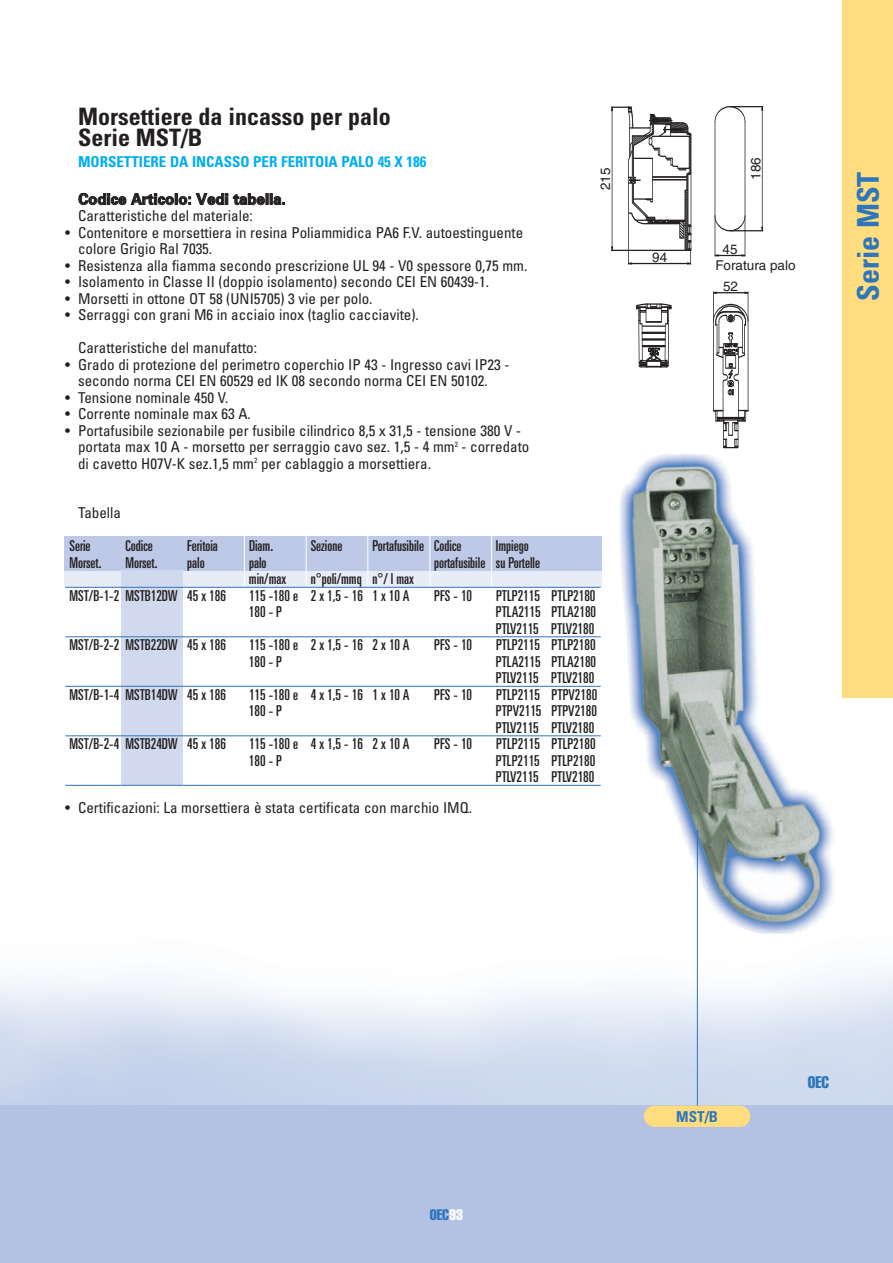
<style>
.page{position:relative;width:893px;height:1263px;background:#fff}
.page>*{position:absolute;margin:0;border:0;box-sizing:border-box;transform-origin:0 0}
.t1{font:700 condensed 30px "Univers";color:#2e76bc}
.t2{font:700 condensed 24px/21px "Univers";color:#231f20}
.t3{font:extra-condensed 16.5px "Helvetica";color:#2e76bc}
.t4{font:condensed 15px/16.5px "Univers";color:#231f20}
.t5{font:ultra-condensed 15px/16.5px "Univers";color:#231f20}
.t6{font:700 condensed 15px "Univers";color:#00aeef}
.t7{font:700 15px "Univers";color:#231f20}
.t8{font:extra-condensed 15px "Helvetica";color:#2e76bc}
.t9{font:700 condensed 15px "Univers";color:#2e76bc}
.t10{font:13.5px/16.6px "Helvetica";color:#231f20}
.s1{color:#fff}
</style>
<div class="page">
<hr style="left:713px;top:322px;width:1px;height:88px;background:#231f20">
<hr style="left:723px;top:382px;width:1px;height:35px;background:#231f20">
<hr style="left:738px;top:382px;width:1px;height:35px;background:#231f20">
<hr style="left:748px;top:322px;width:1px;height:88px;background:#231f20">
<svg style="left:713px;top:410px;width:36px;height:39px"></svg>
<svg style="left:713px;top:292px;width:36px;height:103px"></svg>
<svg style="left:611px;top:106px;width:81px;height:158px"></svg>
<svg style="left:636px;top:303px;width:36px;height:65px"></svg>
<hr style="left:715px;top:122px;width:1px;height:94px;background:#231f20">
<hr style="left:745px;top:122px;width:1px;height:94px;background:#231f20">
<svg style="left:714px;top:107px;width:32px;height:16px"></svg>
<svg style="left:714px;top:215px;width:32px;height:17px"></svg>
<hr style="left:730px;top:106px;width:33px;height:1px;background:#231f20">
<hr style="left:730px;top:230px;width:33px;height:1px;background:#231f20">
<hr style="left:762px;top:110px;width:1px;height:117px;background:#231f20">
<hr style="left:715px;top:216px;width:1px;height:40px;background:#231f20">
<hr style="left:745px;top:216px;width:1px;height:40px;background:#231f20">
<svg style="left:716px;top:255px;width:29px;height:1px"></svg>
<img style="left:620px;top:454px;width:215px;height:480px">
<div style="left:842px;top:0;width:51px;height:697px;background:#ffdc7e"></div>
<div style="left:0;top:1106px;width:893px;height:157px;background:#b3c1e2"></div>
<hr style="left:697px;top:829px;width:1px;height:278px;background:#2e76bc">
<div style="left:64px;top:569px;width:537px;height:18px;background:#e8ecf6"></div>
<div style="left:64px;top:536px;width:537px;height:34px;background:#bdc9e6"></div>
<hr style="left:244px;top:535px;width:1px;height:53px;background:#fff">
<hr style="left:306px;top:534px;width:1px;height:54px;background:#fff">
<hr style="left:367px;top:534px;width:1px;height:54px;background:#fff">
<hr style="left:429px;top:531px;width:1px;height:57px;background:#fff">
<hr style="left:491px;top:533px;width:1px;height:56px;background:#fff">
<div style="left:121px;top:570px;width:62px;height:214px;background:#d1d9ee"></div>
<div style="left:644px;top:1106px;width:106px;height:21px;background:#ffdc7e;border-radius:11px"></div>
<hr style="left:65px;top:587px;width:536px;height:1px;background:#2e76bc">
<hr style="left:65px;top:636px;width:536px;height:1px;background:#2e76bc">
<hr style="left:65px;top:686px;width:536px;height:1px;background:#2e76bc">
<hr style="left:65px;top:735px;width:536px;height:1px;background:#2e76bc">
<hr style="left:65px;top:785px;width:536px;height:1px;background:#2e76bc">
<h2 class="t2" style="left:78px;top:108px;width:314px">Morsettiere da incasso per palo<br>Serie MST/B</h2>
<p class="t6" style="left:78px;top:156px;width:350px">MORSETTIERE DA INCASSO PER FERITOIA PALO 45 X 186</p>
<p class="t7" style="left:78px;top:194px;width:209px">Codice Articolo: Vedi tabella.</p>
<p class="t4" style="left:78px;top:209px;width:176px">Caratteristiche del materiale:</p>
<p class="t4" style="left:78px;top:225px;width:447px;text-indent:-13px">• Contenitore e morsettiera in resina Poliammidica PA6 F.V. autoestinguente colore Grigio Ral 7035.</p>
<p class="t4" style="left:65px;top:258px;width:464px">• Resistenza alla fiamma secondo prescrizione UL 94 - V0 spessore 0,75 mm.</p>
<p class="t4" style="left:65px;top:275px;width:425px">• Isolamento in Classe II (doppio isolamento) secondo CEI EN 60439-1.</p>
<p class="t4" style="left:65px;top:291px;width:309px">• Morsetti in ottone OT 58 (UNI5705) 3 vie per polo.</p>
<p class="t4" style="left:65px;top:308px;width:355px">• Serraggi con grani M6 in acciaio inox (taglio cacciavite).</p>
<p class="t4" style="left:78px;top:341px;width:180px">Caratteristiche del manufatto:</p>
<p class="t4" style="left:65px;top:357px;width:446px;text-align:center">• Grado di protezione del perimetro coperchio IP 43 - Ingresso cavi IP23 - secondo norma CEI EN 60529 ed IK 08 secondo norma CEI EN 50102.</p>
<p class="t4" style="left:65px;top:390px;width:165px">• Tensione nominale 450 V.</p>
<p class="t4" style="left:65px;top:407px;width:187px">• Corrente nominale max 63 A.</p>
<p class="t4" style="left:78px;top:423px;width:453px;text-indent:-13px">• Portafusibile sezionabile per fusibile cilindrico 8,5 x 31,5 - tensione 380 V - portata max 10 A - morsetto per serraggio cavo sez. 1,5 - 4 mm<sup>2</sup> - corredato di cavetto H07V-K sez.1,5 mm<sup>2</sup> per cablaggio a morsettiera.</p>
<p class="t4" style="left:78px;top:506px;width:44px">Tabella</p>
<p class="t5" style="left:70px;top:539px;width:23px">Serie</p>
<p class="t5" style="left:126px;top:539px;width:29px">Codice</p>
<p class="t5" style="left:187px;top:539px;width:32px">Feritoia</p>
<p class="t5" style="left:249px;top:539px;width:26px">Diam.</p>
<p class="t5" style="left:311px;top:539px;width:33px">Sezione</p>
<p class="t5" style="left:372px;top:539px;width:90px">Portafusibile Codice</p>
<p class="t5" style="left:496px;top:539px;width:34px">Impiego</p>
<p class="t5" style="left:70px;top:555px;width:33px">Morset.</p>
<p class="t5" style="left:126px;top:555px;width:33px">Morset.</p>
<p class="t5" style="left:187px;top:555px;width:19px">palo</p>
<p class="t5" style="left:249px;top:555px;width:19px">palo</p>
<p class="t5" style="left:434px;top:555px;width:107px">portafusibile su Portelle</p>
<p class="t5" style="left:249px;top:572px;width:39px">min/max</p>
<p class="t5" style="left:311px;top:572px;width:105px">n°poli/mmq n°/ l max</p>
<p class="t5" style="left:70px;top:588px;width:158px">MST/B-1-2 MSTB12DW 45 x 186</p>
<p class="t5" style="left:249px;top:588px;width:162px">115 -180 e 2 x 1,5 - 16 1 x 10 A</p>
<p class="t5" style="left:434px;top:588px;width:39px">PFS - 10</p>
<p class="t5" style="left:496px;top:588px;width:101px">PTLP2115 PTLP2180</p>
<p class="t5" style="left:249px;top:605px;width:35px">180 - P</p>
<p class="t5" style="left:496px;top:605px;width:102px">PTLA2115 PTLA2180<br>PTLV2115 PTLV2180</p>
<p class="t5" style="left:70px;top:638px;width:158px">MST/B-2-2 MSTB22DW 45 x 186</p>
<p class="t5" style="left:249px;top:638px;width:162px">115 -180 e 2 x 1,5 - 16 2 x 10 A</p>
<p class="t5" style="left:434px;top:638px;width:39px">PFS - 10</p>
<p class="t5" style="left:496px;top:638px;width:101px">PTLP2115 PTLP2180</p>
<p class="t5" style="left:249px;top:654px;width:35px">180 - P</p>
<p class="t5" style="left:496px;top:654px;width:102px">PTLA2115 PTLA2180<br>PTLV2115 PTLV2180</p>
<p class="t5" style="left:70px;top:687px;width:158px">MST/B-1-4 MSTB14DW 45 x 186</p>
<p class="t5" style="left:249px;top:687px;width:162px">115 -180 e 4 x 1,5 - 16 1 x 10 A</p>
<p class="t5" style="left:434px;top:687px;width:39px">PFS - 10</p>
<p class="t5" style="left:496px;top:687px;width:103px">PTLP2115 PTPV2180</p>
<p class="t5" style="left:249px;top:704px;width:35px">180 - P</p>
<p class="t5" style="left:496px;top:704px;width:103px">PTPV2115 PTPV2180<br>PTLV2115 PTLV2180</p>
<p class="t5" style="left:70px;top:737px;width:158px">MST/B-2-4 MSTB24DW 45 x 186</p>
<p class="t5" style="left:249px;top:737px;width:162px">115 -180 e 4 x 1,5 - 16 2 x 10 A</p>
<p class="t5" style="left:434px;top:737px;width:39px">PFS - 10</p>
<p class="t5" style="left:496px;top:737px;width:101px">PTLP2115 PTLP2180</p>
<p class="t5" style="left:249px;top:753px;width:35px">180 - P</p>
<p class="t5" style="left:496px;top:753px;width:101px">PTLP2115 PTLP2180<br>PTLV2115 PTLV2180</p>
<p class="t4" style="left:65px;top:801px;width:408px">• Certificazioni: La morsettiera è stata certificata con marchio IMQ.</p>
<p class="t10" style="left:598px;top:190px;width:24px;rotate:-90deg">215</p>
<p class="t10" style="left:652px;top:250px;width:17px">94</p>
<p class="t10" style="left:749px;top:180px;width:24px;rotate:-90deg">186</p>
<p class="t10" style="left:715px;top:242px;width:82px;text-indent:7px">45<br>Foratura palo</p>
<p class="t10" style="left:723px;top:279px;width:17px">52</p>
<h1 class="t1" style="left:857px;top:301px;width:130px;rotate:-90deg">Serie MST</h1>
<p class="t8" style="left:430px;top:1209px;width:35px">OEC<span class="s1">93</span></p>
<p class="t9" style="left:676px;top:1111px;width:43px">MST/B</p>
<p class="t3" style="left:808px;top:1076px;width:23px">OEC</p>
</div>
